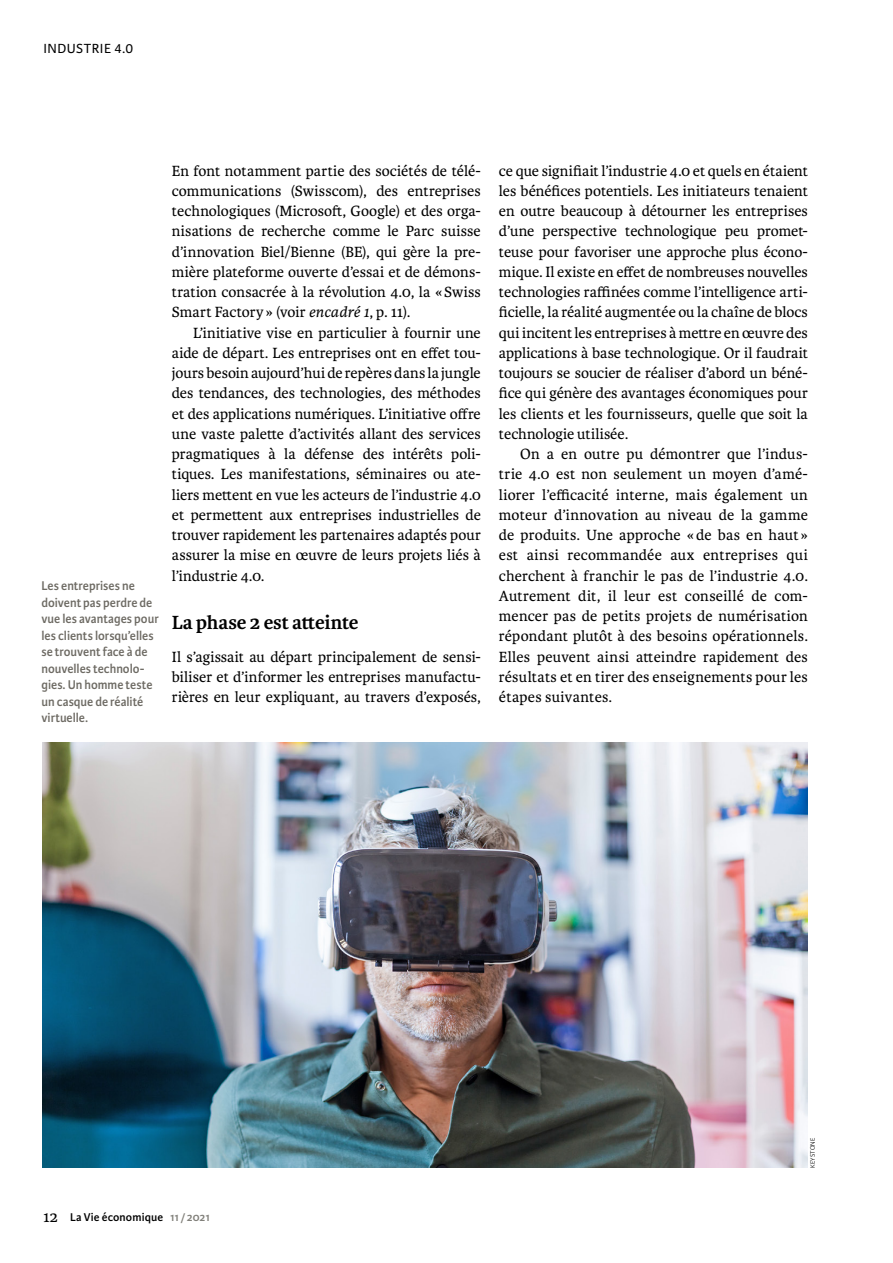
<style>
.page{position:relative;width:893px;height:1263px;background:#fff}
.page>*{position:absolute;margin:0;border:0;box-sizing:border-box;transform-origin:0 0}
.t1{font:700 20.25px "Karmina";letter-spacing:-.01em;color:#000}
.t2{font:15.75px/20.2px "Karmina";letter-spacing:.005em;color:#000;text-align:justify}
.t3{font:14.1px "Karmina Sans";letter-spacing:.035em;color:#000}
.t4{font:600 13.5px/16.5px "Karmina Sans";color:#6d6a63;scale:.95 1}
.t5{font:600 12px "Karmina Sans";letter-spacing:.01em;color:#000}
.t6{font:300 6.75px "Karmina Sans";letter-spacing:.01em;color:#000}
.s1{font-style:italic}
.s2{font-family:"Karmina";font-weight:400;font-size:16.5px}
.s3{color:#81807a}
</style>
<div class="page">
<img style="left:43px;top:742px;width:765px;height:426px">
<p class="t3" style="left:43px;top:41px;width:91px">INDUSTRIE 4.0</p>
<p class="t4" style="left:41px;top:578px;width:125px">Les entreprises ne doivent pas perdre de vue les avantages pour les clients lorsqu’elles se trouvent face à de nouvelles technolo&shy;gies. Un homme teste un casque de réalité virtuelle.</p>
<p class="t2" style="left:172px;top:160px;width:310px">En font notamment partie des sociétés de télé&shy;communications (Swisscom), des entreprises technologiques (Microsoft, Google) et des orga&shy;nisations de recherche comme le Parc suisse d’innovation Biel/Bienne (BE), qui gère la pre&shy;mière plateforme ouverte d’essai et de démons&shy;tration consacrée à la révolution 4.0, la « Swiss Smart Factory » (voir <span class="s1">encadré 1</span>, p. 11).</p>
<p class="t2" style="left:172px;top:323px;width:311px;text-indent:21px">L’initiative vise en particulier à fournir une aide de départ. Les entreprises ont en effet tou&shy;jours besoin aujourd’hui de repères dans la jungle des tendances, des technologies, des méthodes et des applications numériques. L’initiative offre une vaste palette d’activités allant des services pragmatiques à la défense des intérêts poli&shy;tiques. Les manifestations, séminaires ou ate&shy;liers mettent en vue les acteurs de l’industrie 4.0 et permettent aux entreprises industrielles de trouver rapidement les partenaires adaptés pour assurer la mise en œuvre de leurs projets liés à l’industrie 4.0.</p>
<p class="t1" style="left:172px;top:610px;width:188px">La phase 2 est atteinte</p>
<p class="t2" style="left:172px;top:646px;width:310px">Il s’agissait au départ principalement de sensi&shy;biliser et d’informer les entreprises manufactu&shy;rières en leur expliquant, au travers d’exposés,</p>
<p class="t2" style="left:499px;top:160px;width:311px">ce que signifiait l’industrie 4.0 et quels en étaient les bénéfices potentiels. Les initiateurs tenaient en outre beaucoup à détourner les entreprises d’une perspective technologique peu promet&shy;teuse pour favoriser une approche plus écono&shy;mique. Il existe en effet de nombreuses nouvelles technologies raffinées comme l’intelligence arti&shy;ficielle, la réalité augmentée ou la chaîne de blocs qui incitent les entreprises à mettre en œuvre des applications à base technologique. Or il faudrait toujours se soucier de réaliser d’abord un béné&shy;fice qui génère des avantages économiques pour les clients et les fournisseurs, quelle que soit la technologie utilisée.</p>
<p class="t2" style="left:499px;top:444px;width:311px;text-indent:21px">On a en outre pu démontrer que l’indus&shy;trie 4.0 est non seulement un moyen d’amé&shy;liorer l’efficacité interne, mais également un moteur d’innovation au niveau de la gamme de produits. Une approche « de bas en haut » est ainsi recommandée aux entreprises qui cherchent à franchir le pas de l’industrie 4.0.<br>Autrement dit, il leur est conseillé de com&shy;mencer pas de petits projets de numérisation répondant plutôt à des besoins opérationnels.<br>Elles peuvent ainsi atteindre rapidement des résultats et en tirer des enseignements pour les étapes suivantes.</p>
<p class="t5" style="left:43px;top:1210px;width:168px"><span class="s2">12</span> La Vie économique <span class="s3">11/2021</span></p>
<p class="t6" style="left:809px;top:1168px;width:31px;rotate:-90deg">KEYSTONE</p>
</div>
